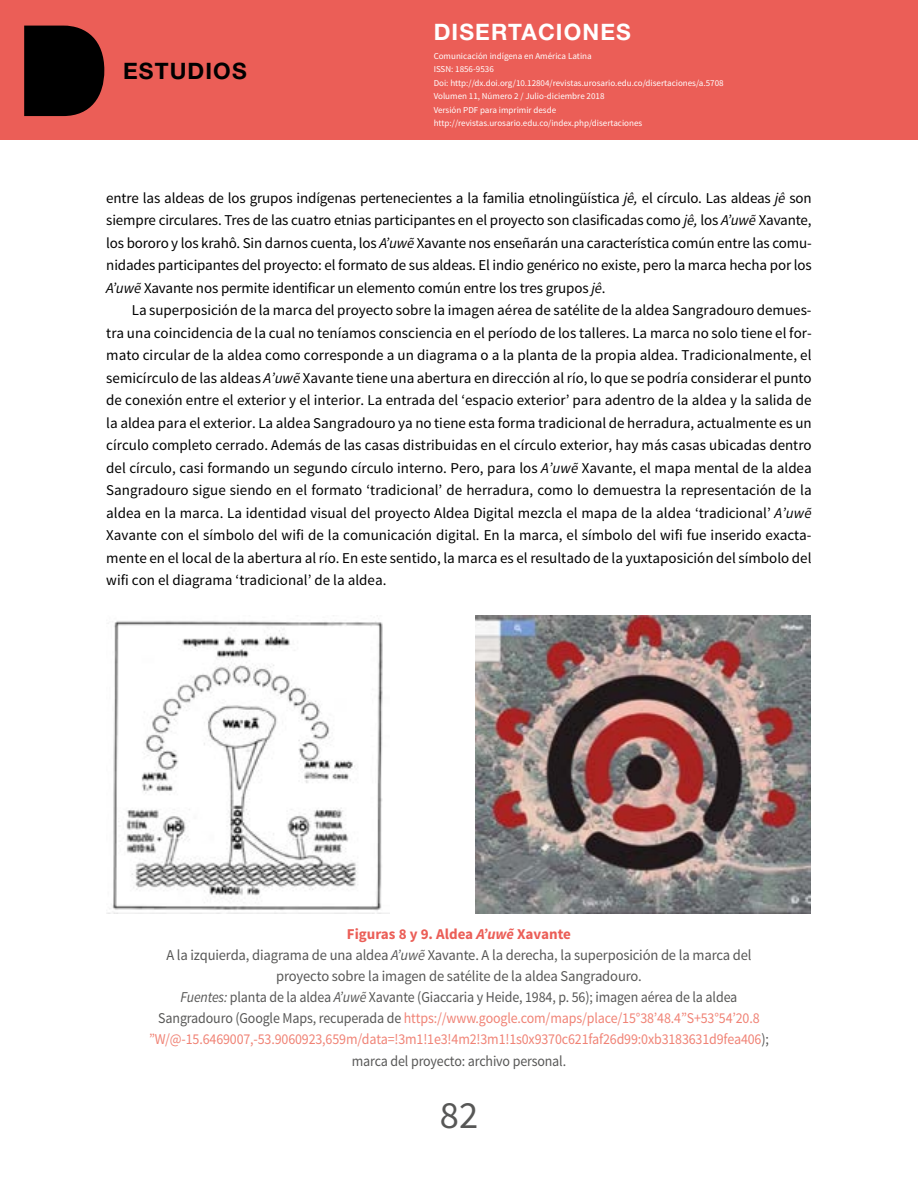
<style>
.page{position:relative;width:918px;height:1188px;background:#fff}
.page>*{position:absolute;margin:0;border:0;box-sizing:border-box;transform-origin:0 0}
.t1{font:38.4px "Source Sans Pro";color:#575756}
.t2{font:700 22.65px "Helvetica Neue LT Std";letter-spacing:.05em;color:#fff}
.t3{font:700 22.65px "Helvetica Neue LT Std";letter-spacing:.05em;color:#000}
.t4{font:15px/22.5px "Source Sans Pro";letter-spacing:-.005em;color:#000;text-align:justify}
.t5{font:15px/21px "Source Sans Pro";letter-spacing:-.01em;color:#575756;text-align:center}
.t6{font:15px "Source Sans Pro";letter-spacing:-.01em;color:#575756;scale:.93 1}
.t7{font:9px/13.5px "Source Sans Pro";color:#fff}
.s1{font-style:inherit}
.s2{font-style:italic}
.s3{font-weight:700;color:#eb5e57}
.s4{font-weight:700;font-style:italic;color:#eb5e57}
.s5{color:#f08376}
</style>
<div class="page">
<div style="left:0;top:0;width:918px;height:139px;background:#eb5e57"></div>
<svg style="left:24px;top:26px;width:80px;height:90px;background:#150807"></svg>
<img style="left:108px;top:621px;width:275px;height:292px">
<img style="left:475px;top:616px;width:335px;height:297px">
<h2 class="t3" style="left:123px;top:57px;width:125px">ESTUDIOS</h2>
<h2 class="t2" style="left:434px;top:18px;width:182px">DISERTACIONES</h2>
<p class="t7" style="left:434px;top:49px;width:292px">Comunicación indígena en América Latina<br><span class="s1">I SSN</span> : 1856-9536<br>Doi: http://dx.doi.org/10.12804/revistas.urosario.edu.co/disertaciones/a.5708<br>Volumen 11, Número 2 / Julio-diciembre 2018<br>Versión <span class="s1">PDF</span> para imprimir desde http://revistas.urosario.edu.co/index.php/disertaciones</p>
<p class="t4" style="left:106px;top:187px;width:707px">entre las aldeas de los grupos indígenas pertenecientes a la familia etnolingüística <span class="s2">jê,</span> el círculo. Las aldeas <span class="s2">jê</span> son siempre circulares. Tres de las cuatro etnias participantes en el proyecto son clasificadas como <span class="s2">jê,</span> los <span class="s2">A’uwẽ</span> Xavante, los bororo y los krahô. Sin darnos cuenta, los <span class="s2">A’uwẽ</span> Xavante nos enseñarán una característica común entre las comu&shy;nidades participantes del proyecto: el formato de sus aldeas. El indio genérico no existe, pero la marca hecha por los <span class="s2">A’uwẽ</span> Xavante nos permite identificar un elemento común entre los tres grupos <span class="s2">jê</span>.</p>
<p class="t4" style="left:106px;top:299px;width:707px;text-indent:26px">La superposición de la marca del proyecto sobre la imagen aérea de satélite de la aldea Sangradouro demues&shy;tra una coincidencia de la cual no teníamos consciencia en el período de los talleres. La marca no solo tiene el for&shy;mato circular de la aldea como corresponde a un diagrama o a la planta de la propia aldea. Tradicionalmente, el semicírculo de las aldeas <span class="s2">A’uwẽ</span> Xavante tiene una abertura en dirección al río, lo que se podría considerar el punto de conexión entre el exterior y el interior. La entrada del ‘espacio exterior’ para adentro de la aldea y la salida de la aldea para el exterior. La aldea Sangradouro ya no tiene esta forma tradicional de herradura, actualmente es un círculo completo cerrado. Además de las casas distribuidas en el círculo exterior, hay más casas ubicadas dentro del círculo, casi formando un segundo círculo interno. Pero, para los <span class="s2">A’uwẽ</span> Xavante, el mapa mental de la aldea Sangradouro sigue siendo en el formato ‘tradicional’ de herradura, como lo demuestra la representación de la aldea en la marca. La identidad visual del proyecto Aldea Digital mezcla el mapa de la aldea ‘tradicional’ <span class="s2">A’uwẽ </span>Xavante con el símbolo del wifi de la comunicación digital. En la marca, el símbolo del wifi fue inserido exacta&shy;mente en el local de la abertura al río. En este sentido, la marca es el resultado de la yuxtaposición del símbolo del wifi con el diagrama ‘tradicional’ de la aldea.</p>
<p class="t5" style="left:149px;top:924px;width:621px"><span class="s3">Figuras 8 y 9. Aldea</span> <span class="s4">A’uwẽ</span> <span class="s3">Xavante<br></span>A la izquierda, diagrama de una aldea <span class="s2">A’uwẽ</span> Xavante. A la derecha, la superposición de la marca del proyecto sobre la imagen de satélite de la aldea Sangradouro.<br><span class="s2">Fuentes:</span> planta de la aldea <span class="s2">A’uwẽ</span> Xavante (Giaccaria y Heide, 1984, p. 56); imagen aérea de la aldea Sangradouro (Google Maps, recuperada de <span class="s5">https://www.google.com/maps/place/15°38’48.4”S+53°54’20.8 ”W/@-15.6469007,-53.9060923,659m/data=!3m1!1e3!4m2!3m1!1s0x9370c621faf26d99:0xb3183631d9fea406</span>);</p>
<p class="t6" style="left:352px;top:1052px;width:232px">marca del proyecto: archivo personal.</p>
<h1 class="t1" style="left:440px;top:1092px;width:40px">82</h1>
</div>
